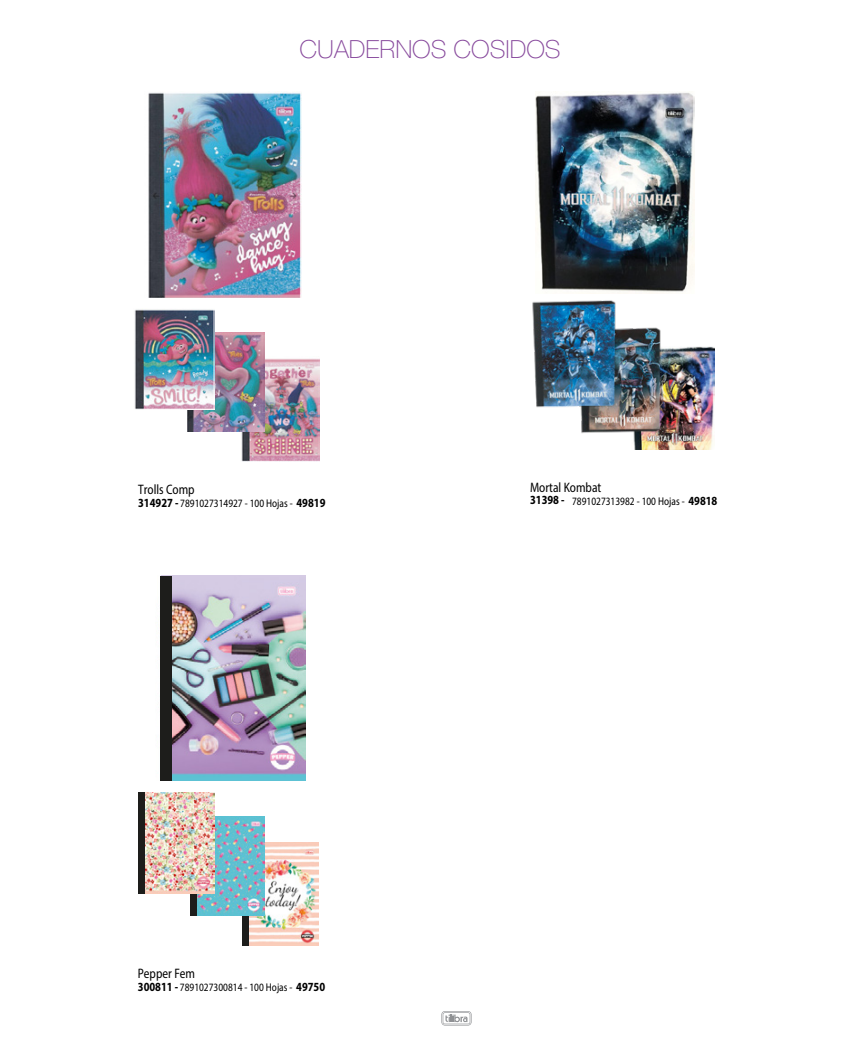
<style>
.page{position:relative;width:851px;height:1063px;background:#fff}
.page>*{position:absolute;margin:0;border:0;box-sizing:border-box;transform-origin:0 0}
.t1{font:100 25px "Helvetica Neue LT Std";color:#87499c}
.t2{font:semi-condensed 13.75px "Myriad Pro";color:#000;scale:.9 1}
.t3{font:semi-condensed 11.25px "Myriad Pro";color:#000;scale:.9 1}
.s1{font-weight:700;font-size:12.5px}
</style>
<div class="page">
<svg style="left:441px;top:1011px;width:30px;height:15px"></svg>
<img style="left:241px;top:357px;width:78px;height:105px">
<img style="left:188px;top:332px;width:76px;height:99px">
<img style="left:134px;top:309px;width:80px;height:101px">
<img style="left:148px;top:92px;width:154px;height:206px">
<img style="left:633px;top:347px;width:81px;height:103px">
<img style="left:580px;top:327px;width:82px;height:107px">
<img style="left:532px;top:300px;width:85px;height:108px">
<img style="left:535px;top:92px;width:159px;height:202px">
<img style="left:237px;top:843px;width:82px;height:103px">
<div style="left:242px;top:843px;width:7px;height:103px;background:#1d1d1b"></div>
<img style="left:197px;top:816px;width:67px;height:99px">
<div style="left:190px;top:816px;width:7px;height:99px;background:#1d1d1b"></div>
<img style="left:145px;top:792px;width:69px;height:102px">
<div style="left:138px;top:792px;width:7px;height:102px;background:#1d1d1b"></div>
<img style="left:172px;top:576px;width:134px;height:205px">
<div style="left:160px;top:576px;width:12px;height:205px;background:#1d1d1b"></div>
<h1 class="t1" style="left:299px;top:35px;width:262px">CUADERNOS COSIDOS</h1>
<p class="t2" style="left:138px;top:481px;width:64px">Trolls Comp</p>
<p class="t3" style="left:138px;top:497px;width:210px"><span class="s1">314927 -</span> 7891027314927 - 100 Hojas - <span class="s1">49819</span></p>
<p class="t2" style="left:138px;top:965px;width:65px">Pepper Fem</p>
<p class="t3" style="left:138px;top:981px;width:210px"><span class="s1">300811 -</span> 7891027300814 - 100 Hojas - <span class="s1">49750</span></p>
<p class="t2" style="left:530px;top:479px;width:81px">Mortal Kombat</p>
<p class="t3" style="left:530px;top:494px;width:210px"><span class="s1">31398 -</span> 7891027313982 - 100 Hojas - <span class="s1">49818</span></p>
</div>
